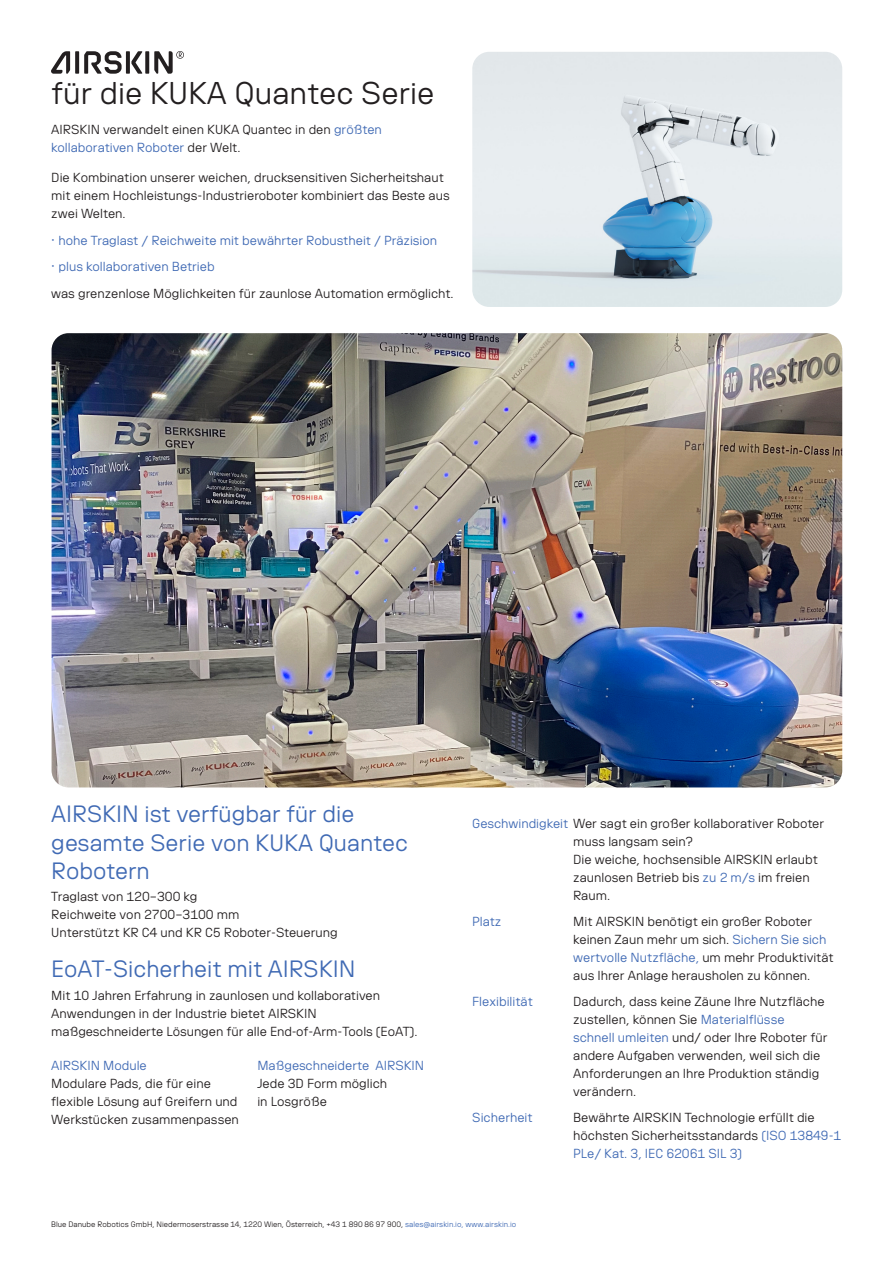
<style>
.page{position:relative;width:893px;height:1263px;background:#fff}
.page>*{position:absolute;margin:0;border:0;box-sizing:border-box;transform-origin:0 0}
.t1{font:36px "AIRSKIN Light Rounded";color:#231f20}
.t2{font:27px/28.5px "AIRSKIN Light Rounded";color:#406ab4}
.text{font:15px/18px "AIRSKIN Light Rounded";color:#231f20}
.text-2{font:15px "AIRSKIN Light Rounded";color:#406ab4}
.text_purple{font:15px "AIRSKIN Light Rounded";color:#231f20}
.text_purple-2{font:15px "AIRSKIN Light Rounded";color:#406ab4}
.t3{font:9px "AIRSKIN Light Rounded";color:#231f20}
.s1{color:#406ab4}
.s2{font-family:"Calibri"}
</style>
<div class="page">
<img style="left:52px;top:333px;width:790px;height:454px">
<svg style="left:51px;top:51px;width:133px;height:23px"></svg>
<img style="left:472px;top:52px;width:370px;height:255px">
<p class="t1" style="left:51px;top:75px;width:385px">für die KUKA Quantec Serie</p>
<p class="text" style="left:51px;top:120px;width:332px">AIRSKIN verwandelt einen KUKA Quantec in den <span class="s1">größten kollaborativen Roboter</span> der Welt.</p>
<p class="text" style="left:51px;top:169px;width:400px">Die Kombination unserer weichen, drucksensitiven Sicherheitshaut mit einem Hochleistungs-Industrieroboter kombiniert das Beste aus zwei Welten.</p>
<p class="text-2" style="left:51px;top:233px;width:387px"><span class="s2">·</span> hohe Traglast / Reichweite mit bewährter Robustheit / Präzision</p>
<p class="text-2" style="left:51px;top:259px;width:165px"><span class="s2">·</span> plus kollaborativen Betrieb</p>
<p class="text" style="left:51px;top:284px;width:404px">was grenzenlose Möglichkeiten für zaunlose Automation ermöglicht.</p>
<p class="t2" style="left:51px;top:799px;width:358px">AIRSKIN ist verfügbar für die gesamte Serie von KUKA Quantec<br>Robotern</p>
<p class="text" style="left:51px;top:888px;width:148px">Traglast von 120–300 kg</p>
<p class="text" style="left:51px;top:906px;width:190px">Reichweite von 2700–3100 mm</p>
<p class="text" style="left:51px;top:924px;width:288px">Unterstützt KR C4 und KR C5 Roboter-Steuerung</p>
<p class="t2" style="left:51px;top:955px;width:306px">EoAT-Sicherheit mit AIRSKIN</p>
<p class="text" style="left:51px;top:986px;width:368px">Mit 10 Jahren Erfahrung in zaunlosen und kollaborativen<br>Anwendungen in der Industrie bietet AIRSKIN maßgeschneiderte Lösungen für alle End-of-Arm-Tools (EoAT).</p>
<p class="text_purple-2" style="left:51px;top:1057px;width:97px">AIRSKIN Module</p>
<p class="text" style="left:51px;top:1074px;width:189px">Modulare Pads, die für eine flexible Lösung auf Greifern und<br>Werkstücken zusammenpassen</p>
<p class="text-2" style="left:257px;top:1057px;width:168px">Maßgeschneiderte AIRSKIN</p>
<p class="text" style="left:257px;top:1074px;width:131px">Jede 3D Form möglich in Losgröße</p>
<p class="text_purple" style="left:472px;top:816px;width:353px"><span class="s1">Geschwindigkeit</span> Wer sagt ein großer kollaborativer Roboter</p>
<p class="text" style="left:573px;top:832px;width:121px">muss langsam sein?</p>
<p class="text" style="left:573px;top:850px;width:246px">Die weiche, hochsensible AIRSKIN erlaubt zaunlosen Betrieb bis <span class="s1">zu 2 m/s</span> im freien<br>Raum.</p>
<p class="text_purple-2" style="left:472px;top:914px;width:31px">Platz</p>
<p class="text" style="left:573px;top:912px;width:262px">Mit AIRSKIN benötigt ein großer Roboter keinen Zaun mehr um sich. <span class="s1">Sichern Sie sich wertvolle Nutzfläche,</span> um mehr Produktivität aus Ihrer Anlage herausholen zu können.</p>
<p class="text_purple-2" style="left:472px;top:994px;width:62px">Flexibilität</p>
<p class="text" style="left:573px;top:992px;width:256px">Dadurch, dass keine Zäune Ihre Nutzfläche zustellen, können Sie <span class="s1">Materialflüsse schnell umleiten</span> und/ oder Ihre Roboter für andere Aufgaben verwenden, weil sich die Anforderungen an Ihre Produktion ständig verändern.</p>
<p class="text_purple-2" style="left:472px;top:1110px;width:62px">Sicherheit</p>
<p class="text" style="left:573px;top:1109px;width:270px">Bewährte AIRSKIN Technologie erfüllt die höchsten Sicherheitsstandards <span class="s1">(ISO 13849-1<br>PLe/ Kat. 3, IEC 62061 SIL 3)</span></p>
<p class="t3" style="left:51px;top:1220px;width:466px">Blue Danube Robotics GmbH, Niedermoserstrasse 14, 1220 Wien, Österreich, +43 1 890 86 97 900, <span class="s1">sales@airskin.io, www.airskin.io</span></p>
</div>
